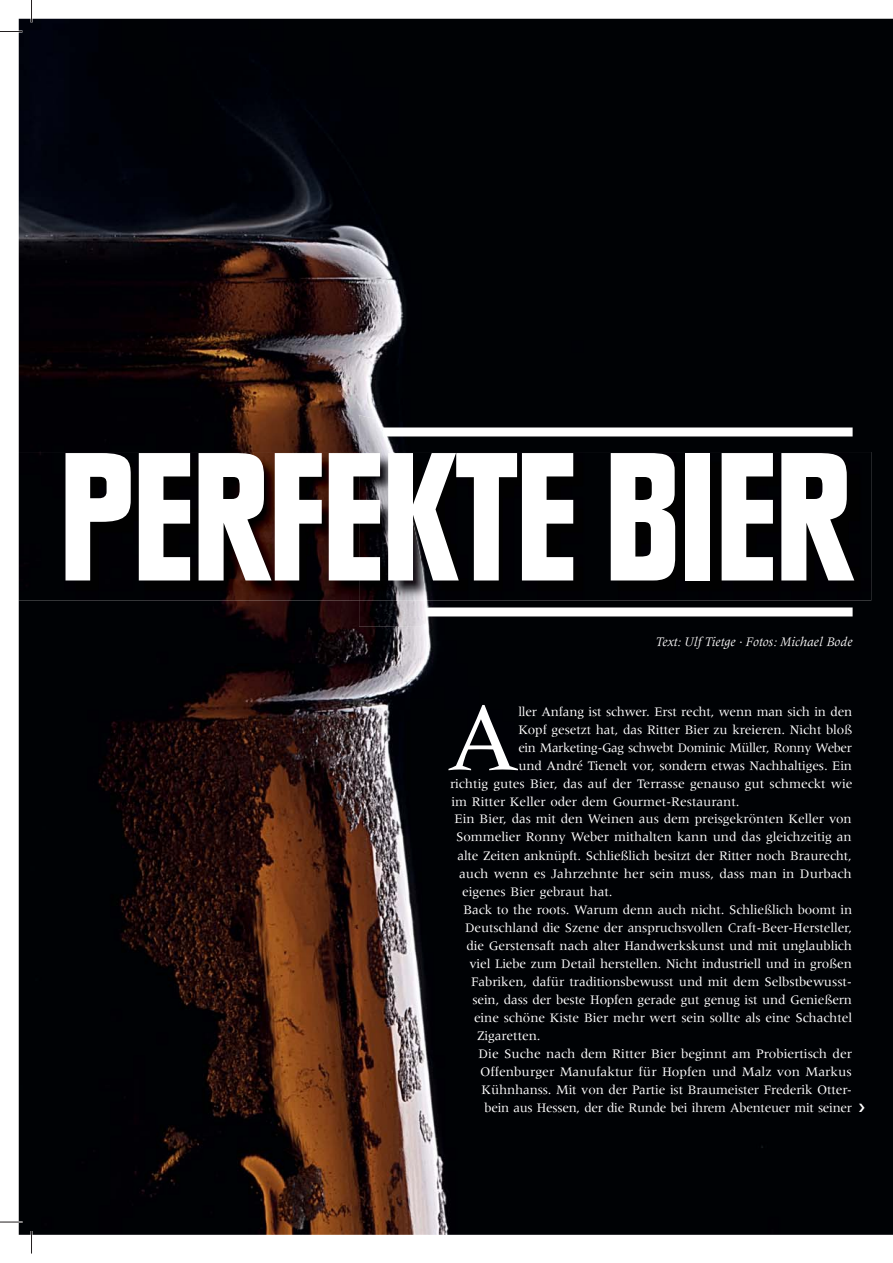
<style>
.page{position:relative;width:893px;height:1263px;background:#fff}
.page>*{position:absolute;margin:0;border:0;box-sizing:border-box;transform-origin:0 0}
.t1{font:900 condensed 180px "Plak";color:#fff}
.t2{font:98.7px "Meridien";color:#fff}
.t3{font:13.5px "Meridien";letter-spacing:-.01em;color:#fff}
.t4{font:13.5px "Meridien";letter-spacing:-.03em;color:#fff}
.t5{font:italic 13.5px "Meridien";color:#fff}
</style>
<div class="page">
<img style="left:19px;top:19px;width:873px;height:1216px">
<div style="left:378px;top:428px;width:474px;height:8px;background:#fff"></div>
<div style="left:418px;top:608px;width:434px;height:8px;background:#fff"></div>
<img style="left:359px;top:415px;width:68px;height:212px">
<img style="left:19px;top:452px;width:852px;height:149px">
<img style="left:359px;top:452px;width:66px;height:149px">
<hr style="left:0;top:1221px;width:22px;height:2px;background:#fff">
<svg style="left:0;top:31px;width:22px;height:1px"></svg>
<svg style="left:0;top:1222px;width:22px;height:1px"></svg>
<svg style="left:31px;top:0;width:1px;height:22px"></svg>
<svg style="left:31px;top:1231px;width:1px;height:23px"></svg>
<svg style="left:859px;top:1104px;width:5px;height:8px"></svg>
<h1 class="t1" style="left:60px;top:453px;width:794px">PERFEKTE BIER</h1>
<p class="t5" style="left:655px;top:636px;width:198px">Text: Ulf Tietge · Fotos: Michael Bode</p>
<h2 class="t2" style="left:447px;top:699px;width:73px">A</h2>
<p class="t3" style="left:518px;top:706px;width:335px">ller Anfang ist schwer. Erst recht, wenn man sich in den</p>
<p class="t3" style="left:518px;top:724px;width:335px">Kopf gesetzt hat, das Ritter Bier zu kreieren. Nicht bloß</p>
<p class="t4" style="left:518px;top:742px;width:335px">ein Marketing-Gag schwebt Dominic Müller, Ronny Weber</p>
<p class="t3" style="left:518px;top:760px;width:335px">und André Tienelt vor, sondern etwas Nachhaltiges. Ein</p>
<p class="t3" style="left:450px;top:778px;width:404px">richtig gutes Bier, das auf der Terrasse genauso gut schmeckt wie</p>
<p class="t3" style="left:451px;top:796px;width:289px">im Ritter Keller oder dem Gourmet-Restaurant.</p>
<p class="t3" style="left:454px;top:814px;width:399px">Ein Bier, das mit den Weinen aus dem preisgekrönten Keller von</p>
<p class="t3" style="left:456px;top:832px;width:397px">Sommelier Ronny Weber mithalten kann und das gleichzeitig an</p>
<p class="t3" style="left:457px;top:850px;width:396px">alte Zeiten anknüpft. Schließlich besitzt der Ritter noch Braurecht,</p>
<p class="t3" style="left:459px;top:868px;width:394px">auch wenn es Jahrzehnte her sein muss, dass man in Durbach</p>
<p class="t3" style="left:462px;top:886px;width:152px">eigenes Bier gebraut hat.</p>
<p class="t3" style="left:463px;top:904px;width:390px">Back to the roots. Warum denn auch nicht. Schließlich boomt in</p>
<p class="t3" style="left:465px;top:922px;width:389px">Deutschland die Szene der anspruchsvollen Craft-Beer-Hersteller,</p>
<p class="t3" style="left:466px;top:940px;width:387px">die Gerstensaft nach alter Handwerkskunst und mit unglaublich</p>
<p class="t3" style="left:469px;top:958px;width:384px">viel Liebe zum Detail herstellen. Nicht industriell und in großen</p>
<p class="t3" style="left:471px;top:976px;width:383px">Fabriken, dafür traditionsbewusst und mit dem Selbstbewusst-</p>
<p class="t3" style="left:472px;top:994px;width:381px">sein, dass der beste Hopfen gerade gut genug ist und Genießern</p>
<p class="t3" style="left:474px;top:1012px;width:379px">eine schöne Kiste Bier mehr wert sein sollte als eine Schachtel</p>
<p class="t3" style="left:477px;top:1030px;width:65px">Zigaretten.</p>
<p class="t3" style="left:478px;top:1048px;width:375px">Die Suche nach dem Ritter Bier beginnt am Probiertisch der</p>
<p class="t3" style="left:480px;top:1066px;width:373px">Offenburger Manufaktur für Hopfen und Malz von Markus</p>
<p class="t3" style="left:481px;top:1084px;width:372px">Kühnhanss. Mit von der Partie ist Braumeister Frederik Otter-</p>
<p class="t3" style="left:484px;top:1102px;width:369px">bein aus Hessen, der die Runde bei ihrem Abenteuer mit seiner</p>
</div>
